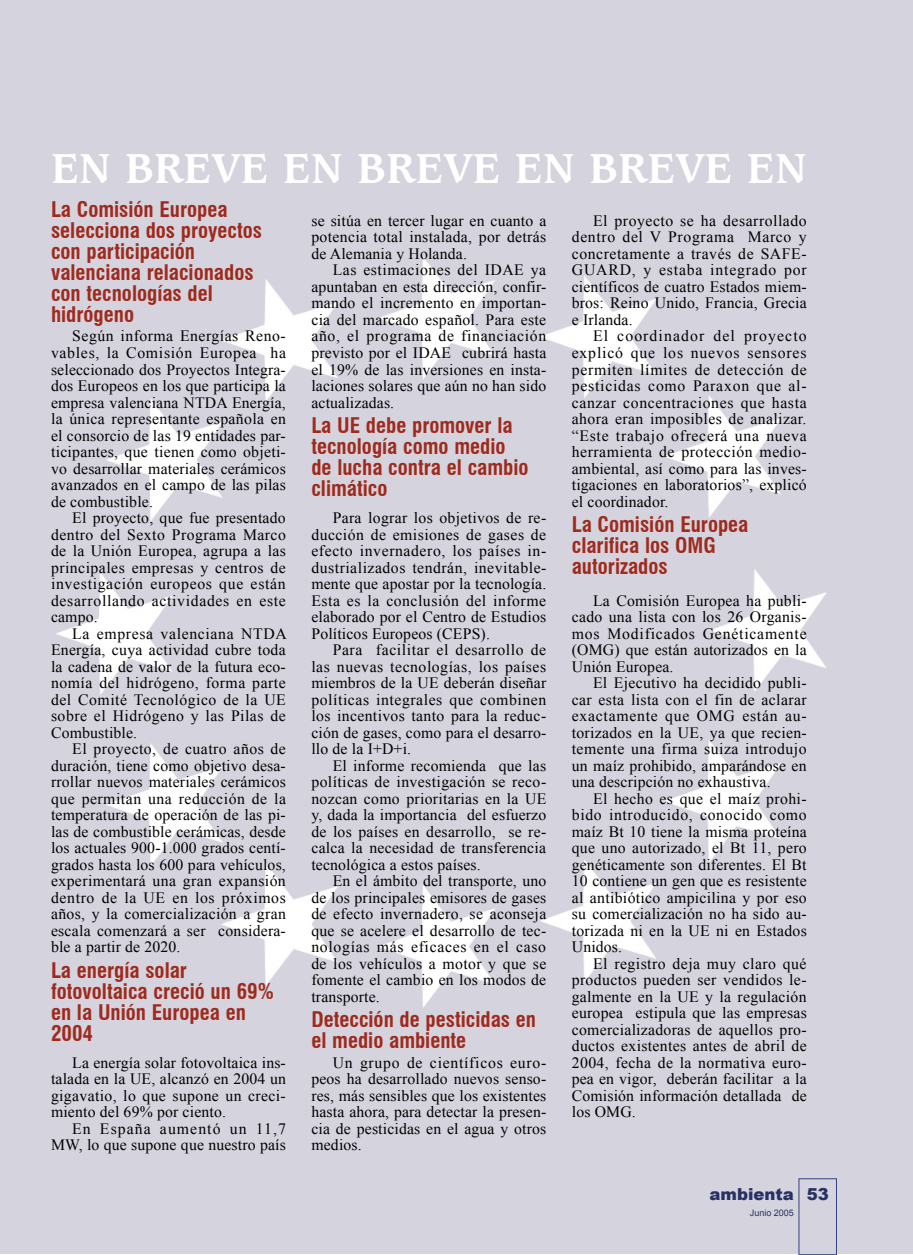
<style>
.page{position:relative;width:913px;height:1255px;background:#fff}
.page>*{position:absolute;margin:0;border:0;box-sizing:border-box;transform-origin:0 0}
.Titulares{font:700 45px "Caxton BT";color:#fff}
.Ladillo{font:700 condensed 21px/21px "Swiss 721 BT";color:#9e2b1e}
.t1{font:900 16.5px "Arial";color:#283366}
.Texto_general-OK{font:15.75px/16.5px "Times New Roman";letter-spacing:.01em;color:#000;text-align:justify}
.t2{font:9px "Arial";color:#283366}
</style>
<div class="page">
<div style="left:0;top:0;width:912px;height:1253px;background:#d5d4de"></div>
<p class="Titulares" style="left:51px;top:140px;width:757px">EN BREVE EN BREVE EN BREVE EN</p>
<p class="Ladillo" style="left:51px;top:198px;width:213px">La Comisión Europea selecciona dos proyectos con participación valenciana relacionados con tecnologías del hidrógeno</p>
<p class="Texto_general-OK" style="left:51px;top:328px;width:237px;text-indent:21px">Según informa Energías Reno&shy;vables, la Comisión Europea ha seleccionado dos Proyectos Integra&shy;dos Europeos en los que participa la empresa valenciana NTDA Energía, la única representante española en el consorcio de las 19 entidades par&shy;ticipantes, que tienen como objeti&shy;vo desarrollar materiales cerámicos avanzados en el campo de las pilas de combustible.</p>
<p class="Texto_general-OK" style="left:51px;top:509px;width:236px;text-indent:21px">El proyecto, que fue presentado dentro del Sexto Programa Marco de la Unión Europea, agrupa a las principales empresas y centros de investigación europeos que están desarrollando actividades en este campo.</p>
<p class="Texto_general-OK" style="left:51px;top:625px;width:237px;text-indent:21px">La empresa valenciana NTDA Energía, cuya actividad cubre toda la cadena de valor de la futura eco&shy;nomía del hidrógeno, forma parte del Comité Tecnológico de la UE sobre el Hidrógeno y las Pilas de Combustible.</p>
<p class="Texto_general-OK" style="left:51px;top:740px;width:236px;text-indent:21px">El proyecto, de cuatro años de duración, tiene como objetivo desa&shy;rrollar nuevos materiales cerámicos que permitan una reducción de la temperatura de operación de las pi&shy;las de combustible cerámicas, desde los actuales 900-1.000 grados centí&shy;grados hasta los 600 para vehículos, experimentará una gran expansión dentro de la UE en los próximos años, y la comercialización a gran escala comenzará a ser considera&shy;ble a partir de 2020.</p>
<p class="Ladillo" style="left:51px;top:959px;width:224px">La energía solar fotovoltaica creció un 69% en la Unión Europea en<br>2004</p>
<p class="Texto_general-OK" style="left:51px;top:1054px;width:236px;text-indent:21px">La energía solar fotovoltaica ins&shy;talada en la UE, alcanzó en 2004 un gigavatio, lo que supone un creci&shy;miento del 69% por ciento.</p>
<p class="Texto_general-OK" style="left:51px;top:1120px;width:236px;text-align:right">En España aumentó un 11,7<br>MW, lo que supone que nuestro país</p>
<p class="Texto_general-OK" style="left:311px;top:212px;width:236px">se sitúa en tercer lugar en cuanto a potencia total instalada, por detrás de Alemania y Holanda.</p>
<p class="Texto_general-OK" style="left:311px;top:262px;width:236px;text-indent:21px">Las estimaciones del IDAE ya apuntaban en esta dirección, confir&shy;mando el incremento en importan&shy;cia del marcado español. Para este año, el programa de financiación previsto por el IDAE cubrirá hasta el 19% de las inversiones en insta&shy;laciones solares que aún no han sido actualizadas.</p>
<p class="Ladillo" style="left:311px;top:414px;width:219px">La UE debe promover la tecnología como medio de lucha contra el cambio climático</p>
<p class="Texto_general-OK" style="left:311px;top:509px;width:236px;text-indent:21px">Para lograr los objetivos de re&shy;ducción de emisiones de gases de efecto invernadero, los países in&shy;dustrializados tendrán, inevitable&shy;mente que apostar por la tecnología.<br>Esta es la conclusión del informe elaborado por el Centro de Estudios Políticos Europeos (CEPS).</p>
<p class="Texto_general-OK" style="left:311px;top:641px;width:236px;text-indent:21px">Para facilitar el desarrollo de las nuevas tecnologías, los países miembros de la UE deberán diseñar políticas integrales que combinen los incentivos tanto para la reduc&shy;ción de gases, como para el desarro&shy;llo de la I+D+i.</p>
<p class="Texto_general-OK" style="left:311px;top:757px;width:236px;text-indent:21px">El informe recomienda que las políticas de investigación se reco&shy;nozcan como prioritarias en la UE y, dada la importancia del esfuerzo de los países en desarrollo, se re&shy;calca la necesidad de transferencia tecnológica a estos países.</p>
<p class="Texto_general-OK" style="left:311px;top:872px;width:236px;text-indent:21px">En el ámbito del transporte, uno de los principales emisores de gases de efecto invernadero, se aconseja que se acelere el desarrollo de tec&shy;nologías más eficaces en el caso de los vehículos a motor y que se fomente el cambio en los modos de transporte.</p>
<p class="Ladillo" style="left:311px;top:1008px;width:226px">Detección de pesticidas en el medio ambiente</p>
<p class="Texto_general-OK" style="left:311px;top:1054px;width:236px;text-indent:21px">Un grupo de científicos euro&shy;peos ha desarrollado nuevos senso&shy;res, más sensibles que los existentes hasta ahora, para detectar la presen&shy;cia de pesticidas en el agua y otros medios.</p>
<p class="Texto_general-OK" style="left:572px;top:212px;width:236px;text-indent:21px">El proyecto se ha desarrollado dentro del V Programa Marco y concretamente a través de SAFE-GUARD, y estaba integrado por científicos de cuatro Estados miem&shy;bros: Reino Unido, Francia, Grecia e Irlanda.</p>
<p class="Texto_general-OK" style="left:572px;top:328px;width:236px;text-indent:21px">El coordinador del proyecto explicó que los nuevos sensores permiten límites de detección de pesticidas como Paraxon que al&shy;canzar concentraciones que hasta ahora eran imposibles de analizar. “Este trabajo ofrecerá una nueva herramienta de protección medio&shy;ambiental, así como para las inves&shy;tigaciones en laboratorios”, explicó el coordinador.</p>
<p class="Ladillo" style="left:572px;top:513px;width:178px">La Comisión Europea clarifica los OMG autorizados</p>
<p class="Texto_general-OK" style="left:572px;top:592px;width:236px;text-indent:21px">La Comisión Europea ha publi&shy;cado una lista con los 26 Organis&shy;mos Modificados Genéticamente (OMG) que están autorizados en la Unión Europea.</p>
<p class="Texto_general-OK" style="left:572px;top:674px;width:236px;text-indent:21px">El Ejecutivo ha decidido publi&shy;car esta lista con el fin de aclarar exactamente que OMG están au&shy;torizados en la UE, ya que recien&shy;temente una firma suiza introdujo un maíz prohibido, amparándose en una descripción no exhaustiva.</p>
<p class="Texto_general-OK" style="left:572px;top:790px;width:236px;text-indent:21px">El hecho es que el maíz prohi&shy;bido introducido, conocido como maíz Bt 10 tiene la misma proteína que uno autorizado, el Bt 11, pero genéticamente son diferentes. El Bt 10 contiene un gen que es resistente al antibiótico ampicilina y por eso su comercialización no ha sido au&shy;torizada ni en la UE ni en Estados Unidos.</p>
<p class="Texto_general-OK" style="left:572px;top:955px;width:236px;text-indent:21px">El registro deja muy claro qué productos pueden ser vendidos le&shy;galmente en la UE y la regulación europea estipula que las empresas comercializadoras de aquellos pro&shy;ductos existentes antes de abril de 2004, fecha de la normativa euro&shy;pea en vigor, deberán facilitar a la Comisión información detallada de los OMG.</p>
<p class="t1" style="left:709px;top:1181px;width:86px">ambienta</p>
<p class="t2" style="left:750px;top:1207px;width:46px">Junio 2005</p>
<p class="t1" style="left:807px;top:1181px;width:24px">53</p>
</div>
